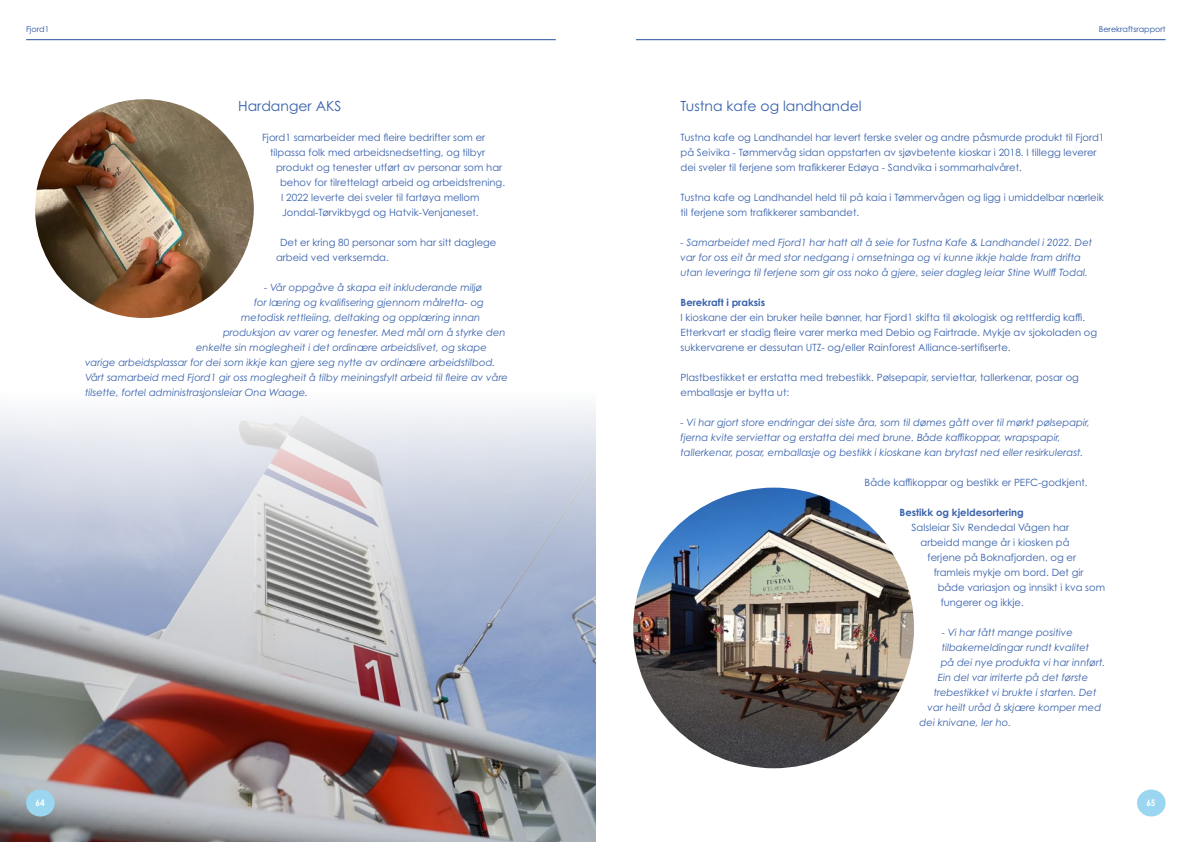
<style>
.page{position:relative;width:1191px;height:842px;background:#fff}
.page>*{position:absolute;margin:0;border:0;box-sizing:border-box;transform-origin:0 0}
.t1{font:14px "Century Gothic Pro";color:#3761ab}
.t2{font:10px/15px "Century Gothic Pro";color:#3761ab}
.t3{font:italic 10px/15px "Century Gothic Pro";color:#3761ab}
.t4{font:700 10px "Century Gothic Pro";color:#3761ab}
.t5{font:700 9px "Century Gothic Pro";color:#fff;scale:.92 1}
.t6{font:8px "Century Gothic Pro";color:#25509f}
</style>
<div class="page">
<img style="left:633px;top:488px;width:281px;height:280px;border-radius:140px">
<img style="left:35px;top:99px;width:219px;height:219px;border-radius:109px">
<img style="left:0;top:408px;width:595px;height:434px">
<div style="left:26px;top:789px;width:29px;height:27px;background:#9ad6f0;border-radius:50%"></div>
<div style="left:1137px;top:789px;width:28px;height:27px;background:#9ad6f0;border-radius:50%"></div>
<hr style="left:26px;top:39px;width:530px;height:1px;background:#25509f">
<hr style="left:636px;top:39px;width:529px;height:1px;background:#25509f">
<p class="t6" style="left:26px;top:24px;width:25px">Fjord1</p>
<p class="t6" style="left:1098px;top:24px;width:68px">Berekraftsrapport</p>
<h1 class="t1" style="left:238px;top:97px;width:105px">Hardanger AKS</h1>
<p class="t2" style="left:262px;top:130px;width:225px">Fjord1 samarbeider med fleire bedrifter som er</p>
<p class="t2" style="left:270px;top:145px;width:216px">tilpassa folk med arbeidsnedsetting, og tilbyr</p>
<p class="t2" style="left:276px;top:160px;width:227px">produkt og tenester utført av personar som har</p>
<p class="t2" style="left:280px;top:175px;width:226px">behov for tilrettelagt arbeid og arbeidstrening.</p>
<p class="t2" style="left:281px;top:190px;width:200px">I 2022 leverte dei sveler til fartøya mellom</p>
<p class="t2" style="left:282px;top:205px;width:198px">Jondal-Tørvikbygd og Hatvik-Venjaneset.</p>
<p class="t2" style="left:276px;top:235px;width:222px;text-indent:4px">Det er kring 80 personar som har sitt daglege arbeid ved verksemda.</p>
<p class="t3" style="left:264px;top:280px;width:220px">- Vår oppgåve å skapa eit inkluderande miljø</p>
<p class="t3" style="left:254px;top:295px;width:231px">for læring og kvalifisering gjennom målretta- og</p>
<p class="t3" style="left:241px;top:310px;width:241px">metodisk rettleiing, deltaking og opplæring innan</p>
<p class="t3" style="left:223px;top:325px;width:284px">produksjon av varer og tenester. Med mål om å styrke den</p>
<p class="t3" style="left:196px;top:340px;width:292px">enkelte sin moglegheit i det ordinære arbeidslivet, og skape</p>
<p class="t3" style="left:85px;top:355px;width:412px">varige arbeidsplassar for dei som ikkje kan gjere seg nytte av ordinære arbeidstilbod.</p>
<p class="t3" style="left:85px;top:370px;width:424px">Vårt samarbeid med Fjord1 gir oss moglegheit å tilby meiningsfylt arbeid til fleire av våre</p>
<p class="t3" style="left:85px;top:385px;width:224px">tilsette, fortel administrasjonsleiar Ona Waage.</p>
<h1 class="t1" style="left:680px;top:97px;width:183px">Tustna kafe og landhandel</h1>
<p class="t2" style="left:680px;top:130px;width:425px">Tustna kafe og Landhandel har levert ferske sveler og andre påsmurde produkt til Fjord1 på Seivika - Tømmervåg sidan oppstarten av sjøvbetente kioskar i 2018. I tillegg leverer dei sveler til ferjene som trafikkerer Edøya - Sandvika i sommarhalvåret.</p>
<p class="t2" style="left:680px;top:190px;width:425px">Tustna kafe og Landhandel held til på kaia i Tømmervågen og ligg i umiddelbar nærleik til ferjene som trafikkerer sambandet.</p>
<p class="t3" style="left:680px;top:235px;width:413px">- Samarbeidet med Fjord1 har hatt alt å seie for Tustna Kafe &amp; Landhandel i 2022. Det var for oss eit år med stor nedgang i omsetninga og vi kunne ikkje halde fram drifta utan leveringa til ferjene som gir oss noko å gjere, seier dagleg leiar Stine Wulff Todal.</p>
<p class="t4" style="left:680px;top:296px;width:86px">Berekraft i praksis</p>
<p class="t2" style="left:680px;top:310px;width:418px">I kioskane der ein bruker heile bønner, har Fjord1 skifta til økologisk og rettferdig kaffi.<br>Etterkvart er stadig fleire varer merka med Debio og Fairtrade. Mykje av sjokoladen og sukkervarene er dessutan UTZ- og/eller Rainforest Alliance-sertifiserte.</p>
<p class="t2" style="left:680px;top:370px;width:400px">Plastbestikket er erstatta med trebestikk. Pølsepapir, serviettar, tallerkenar, posar og emballasje er bytta ut:</p>
<p class="t3" style="left:680px;top:415px;width:411px">- Vi har gjort store endringar dei siste åra, som til dømes gått over til mørkt pølsepapir, fjerna kvite serviettar og erstatta dei med brune. Både kaffikoppar, wrapspapir, tallerkenar, posar, emballasje og bestikk i kioskane kan brytast ned eller resirkulerast.</p>
<p class="t2" style="left:864px;top:475px;width:224px">Både kaffikoppar og bestikk er PEFC-godkjent.</p>
<p class="t4" style="left:899px;top:506px;width:125px">Bestikk og kjeldesortering</p>
<p class="t2" style="left:911px;top:520px;width:159px">Salsleiar Siv Rendedal Vågen har</p>
<p class="t2" style="left:920px;top:535px;width:150px">arbeidd mange år i kiosken på</p>
<p class="t2" style="left:927px;top:550px;width:150px">ferjene på Boknafjorden, og er</p>
<p class="t2" style="left:933px;top:565px;width:151px">framleis mykje om bord. Det gir</p>
<p class="t2" style="left:937px;top:580px;width:169px">både variasjon og innsikt i kva som</p>
<p class="t2" style="left:940px;top:595px;width:85px">fungerer og ikkje.</p>
<p class="t3" style="left:941px;top:625px;width:133px">- Vi har fått mange positive</p>
<p class="t3" style="left:941px;top:640px;width:149px">tilbakemeldingar rundt kvalitet</p>
<p class="t3" style="left:940px;top:655px;width:166px">på dei nye produkta vi har innført.</p>
<p class="t3" style="left:937px;top:670px;width:152px">Ein del var irriterte på det første</p>
<p class="t3" style="left:933px;top:685px;width:164px">trebestikket vi brukte i starten. Det</p>
<p class="t3" style="left:927px;top:700px;width:175px">var heilt uråd å skjære komper med</p>
<p class="t3" style="left:919px;top:715px;width:93px">dei knivane, ler ho.</p>
<p class="t5" style="left:35px;top:797px;width:12px">64</p>
<p class="t5" style="left:1146px;top:797px;width:12px">65</p>
</div>
